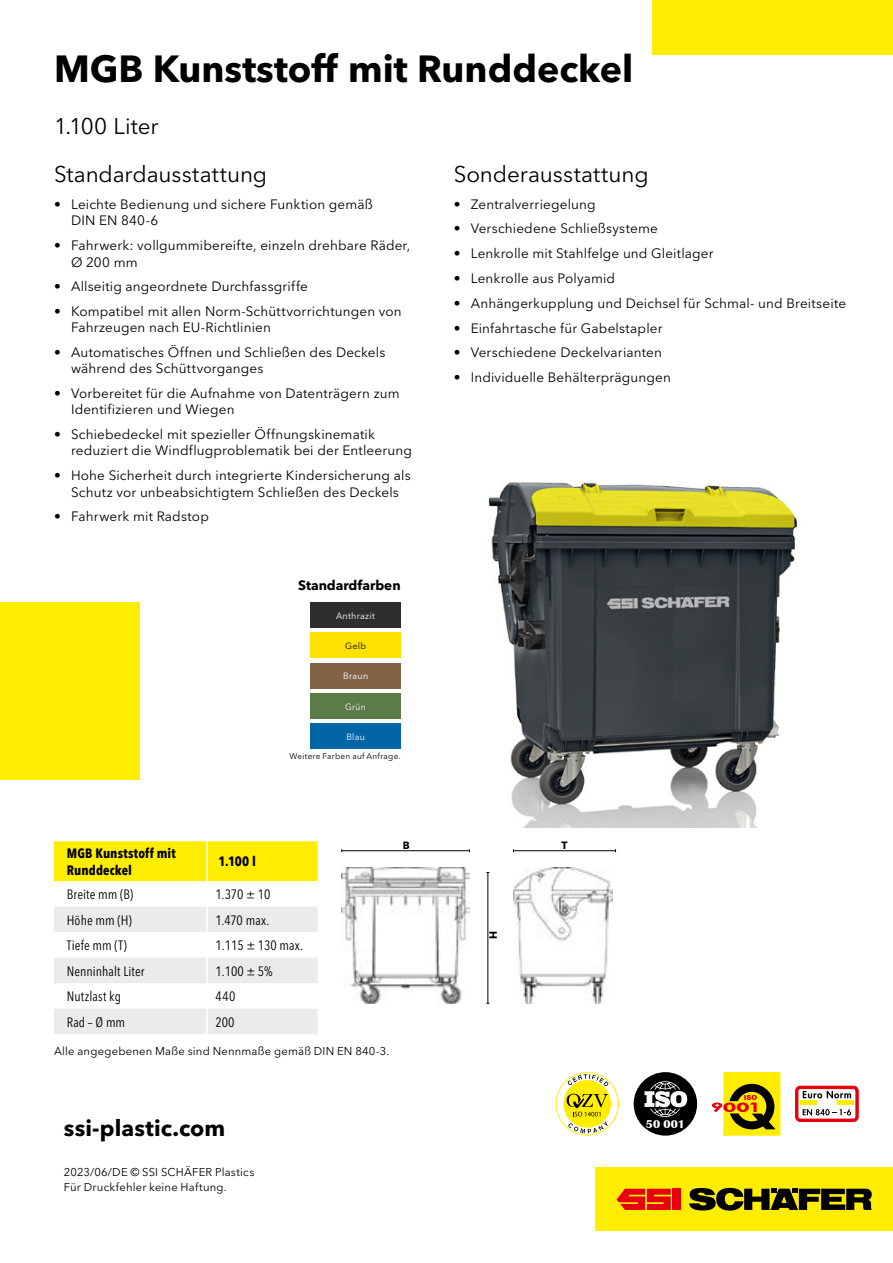
<style>
.page{position:relative;width:893px;height:1263px;background:#fff}
.page>*{position:absolute;margin:0;border:0;box-sizing:border-box;transform-origin:0 0}
.t1{font:700 37.5px "Avenir Next W1 G";color:#000}
.t2{font:22.5px "Avenir Next W1 G";letter-spacing:-.005em;color:#000}
.t3{font:700 22.5px "Avenir Next W1 G";letter-spacing:.005em;color:#000}
.t4{font:13.5px/16.2px "Avenir Next W1 G";letter-spacing:.01em;color:#000}
.t5{font:condensed 13.5px "Avenir Next LT Pro";letter-spacing:.005em;color:#000}
.t6{font:700 condensed 13.5px/16.5px "Avenir Next LT Pro";letter-spacing:.01em;color:#000}
.t7{font:700 13.5px "Avenir Next W1 G";color:#000}
.t8{font:700 11.55px "Britannic";color:#fff}
.t9{font:11.25px/14.7px "Avenir Next W1 G";letter-spacing:.015em;color:#000}
.t10{font:700 10.5px "Avenir Next W1 G";color:#000}
.t11{font:9px "Avenir Next W1 G";letter-spacing:.025em;color:#fff}
.t12{font:9px "Avenir Next W1 G";color:#000}
.t13{font:9px "Avenir Next W1 G";letter-spacing:.025em;color:#fff;scale:.96 1}
.t14{font:8.25px "Avenir Next W1 G";letter-spacing:.025em;color:#000}
</style>
<div class="page">
<img style="left:513px;top:868px;width:99px;height:135px">
<img style="left:341px;top:868px;width:129px;height:135px">
<div style="left:310px;top:632px;width:91px;height:26px;background:#ffe200"></div>
<div style="left:310px;top:602px;width:91px;height:26px;background:#2d2f2d"></div>
<div style="left:310px;top:663px;width:91px;height:25px;background:#836348"></div>
<div style="left:310px;top:693px;width:91px;height:26px;background:#5b7b4a"></div>
<div style="left:310px;top:723px;width:91px;height:26px;background:#0065a6"></div>
<hr style="left:513px;top:850px;width:102px;height:1px;background:#000">
<hr style="left:342px;top:850px;width:127px;height:1px;background:#000">
<hr style="left:488px;top:872px;width:1px;height:131px;background:#000">
<div style="left:595px;top:1167px;width:298px;height:64px;background:#ffed00"></div>
<svg style="left:617px;top:1189px;width:54px;height:21px"></svg>
<div style="left:672px;top:1189px;width:9px;height:21px;background:#e6000e"></div>
<svg style="left:689px;top:1188px;width:183px;height:22px"></svg>
<svg style="left:555px;top:1072px;width:64px;height:64px"></svg>
<svg style="left:568px;top:1074px;width:40px;height:12px"></svg>
<div style="left:563px;top:1080px;width:48px;height:48px;background:#ffed00;border-radius:50%"></div>
<div style="left:556px;top:1072px;width:63px;height:63px;border:1px solid #ffed00;border-radius:50%"></div>
<svg style="left:567px;top:1094px;width:41px;height:39px"></svg>
<svg style="left:795px;top:1086px;width:64px;height:36px"></svg>
<svg style="left:712px;top:1072px;width:68px;height:64px;background:#c6ad29"></svg>
<svg style="left:634px;top:1072px;width:63px;height:64px"></svg>
<div style="left:643px;top:1117px;width:45px;height:8px;background:#000"></div>
<div style="left:653px;top:0;width:240px;height:54px;background:#ffed00"></div>
<div style="left:54px;top:841px;width:264px;height:40px;background:#ffed00"></div>
<svg style="left:54px;top:907px;width:264px;height:127px"></svg>
<hr style="left:206px;top:841px;width:2px;height:40px;background:#fff">
<hr style="left:206px;top:907px;width:2px;height:25px;background:#fff">
<hr style="left:206px;top:932px;width:2px;height:26px;background:#fff">
<hr style="left:206px;top:958px;width:2px;height:25px;background:#fff">
<hr style="left:206px;top:983px;width:2px;height:26px;background:#fff">
<hr style="left:206px;top:1009px;width:2px;height:25px;background:#fff">
<div style="left:0;top:602px;width:139px;height:177px;background:#ffed00"></div>
<img style="left:488px;top:482px;width:310px;height:345px">
<h1 class="t1" style="left:54px;top:46px;width:581px">MGB Kunststoff mit Runddeckel</h1>
<h2 class="t2" style="left:54px;top:113px;width:106px">1.100 Liter</h2>
<h2 class="t2" style="left:54px;top:161px;width:215px">Standardausstattung</h2>
<p class="t4" style="left:71px;top:196px;width:303px;text-indent:-17px">• Leichte Bedienung und sichere Funktion gemäß<br>DIN EN 840-6</p>
<p class="t4" style="left:71px;top:237px;width:341px;text-indent:-17px">• Fahrwerk: vollgummibereifte, einzeln drehbare Räder,<br>Ø 200 mm</p>
<p class="t4" style="left:54px;top:278px;width:255px">• Allseitig angeordnete Durchfassgriffe</p>
<p class="t4" style="left:71px;top:303px;width:332px;text-indent:-17px">• Kompatibel mit allen Norm-Schüttvorrichtungen von<br>Fahrzeugen nach EU-Richtlinien</p>
<p class="t4" style="left:71px;top:344px;width:316px;text-indent:-17px">• Automatisches Öffnen und Schließen des Deckels während des Schüttvorganges</p>
<p class="t4" style="left:71px;top:385px;width:330px;text-indent:-17px">• Vorbereitet für die Aufnahme von Datenträgern zum<br>Identifizieren und Wiegen</p>
<p class="t4" style="left:71px;top:426px;width:343px;text-indent:-17px">• Schiebedeckel mit spezieller Öffnungskinematik reduziert die Windflugproblematik bei der Entleerung</p>
<p class="t4" style="left:54px;top:467px;width:358px;text-align:center">• Hohe Sicherheit durch integrierte Kindersicherung als<br>Schutz vor unbeabsichtigtem Schließen des Deckels</p>
<p class="t4" style="left:54px;top:508px;width:156px">• Fahrwerk mit Radstop</p>
<p class="t7" style="left:298px;top:577px;width:104px">Standardfarben</p>
<p class="t11" style="left:336px;top:610px;width:40px">Anthrazit</p>
<p class="t12" style="left:345px;top:641px;width:22px">Gelb</p>
<p class="t11" style="left:343px;top:671px;width:27px">Braun</p>
<p class="t13" style="left:345px;top:701px;width:23px">Grün</p>
<p class="t11" style="left:346px;top:731px;width:20px">Blau</p>
<p class="t14" style="left:290px;top:751px;width:113px">Weitere Farben auf Anfrage.</p>
<p class="t6" style="left:67px;top:845px;width:110px">MGB Kunststoff mit<br>Runddeckel</p>
<p class="t6" style="left:219px;top:853px;width:39px">1.100 l</p>
<p class="t5" style="left:67px;top:886px;width:68px">Breite mm (B)</p>
<p class="t5" style="left:216px;top:886px;width:56px">1.370 ± 10</p>
<p class="t5" style="left:67px;top:912px;width:67px">Höhe mm (H)</p>
<p class="t5" style="left:216px;top:912px;width:55px">1.470 max.</p>
<p class="t5" style="left:67px;top:937px;width:62px">Tiefe mm (T)</p>
<p class="t5" style="left:216px;top:937px;width:89px">1.115 ± 130 max.</p>
<p class="t5" style="left:67px;top:963px;width:79px">Nenninhalt Liter</p>
<p class="t5" style="left:216px;top:963px;width:59px">1.100 ± 5%</p>
<p class="t5" style="left:67px;top:988px;width:56px">Nutzlast kg</p>
<p class="t5" style="left:216px;top:988px;width:21px">440</p>
<p class="t5" style="left:67px;top:1014px;width:60px">Rad – Ø mm</p>
<p class="t5" style="left:216px;top:1014px;width:21px">200</p>
<p class="t9" style="left:54px;top:1043px;width:337px">Alle angegebenen Maße sind Nennmaße gemäß DIN EN 840-3.</p>
<p class="t10" style="left:403px;top:839px;width:8px">B</p>
<h2 class="t3" style="left:64px;top:1114px;width:163px">ssi-plastic.com</h2>
<p class="t9" style="left:64px;top:1165px;width:192px">2023/06/DE © SSI SCHÄFER Plastics<br>Für Druckfehler keine Haftung.</p>
<h2 class="t2" style="left:454px;top:161px;width:196px">Sonderausstattung</h2>
<p class="t4" style="left:454px;top:196px;width:143px">• Zentralverriegelung</p>
<p class="t4" style="left:454px;top:221px;width:206px">• Verschiedene Schließsysteme</p>
<p class="t4" style="left:454px;top:245px;width:261px">• Lenkrolle mit Stahlfelge und Gleitlager</p>
<p class="t4" style="left:454px;top:270px;width:163px">• Lenkrolle aus Polyamid</p>
<p class="t4" style="left:454px;top:295px;width:394px">• Anhängerkupplung und Deichsel für Schmal- und Breitseite</p>
<p class="t4" style="left:454px;top:320px;width:210px">• Einfahrtasche für Gabelstapler</p>
<p class="t4" style="left:454px;top:345px;width:210px">• Verschiedene Deckelvarianten</p>
<p class="t4" style="left:454px;top:369px;width:219px">• Individuelle Behälterprägungen</p>
<p class="t10" style="left:499px;top:931px;width:10px;rotate:90deg">H</p>
<p class="t10" style="left:562px;top:839px;width:8px">T</p>
<p class="t8" style="left:646px;top:1117px;width:40px">50 001</p>
</div>
